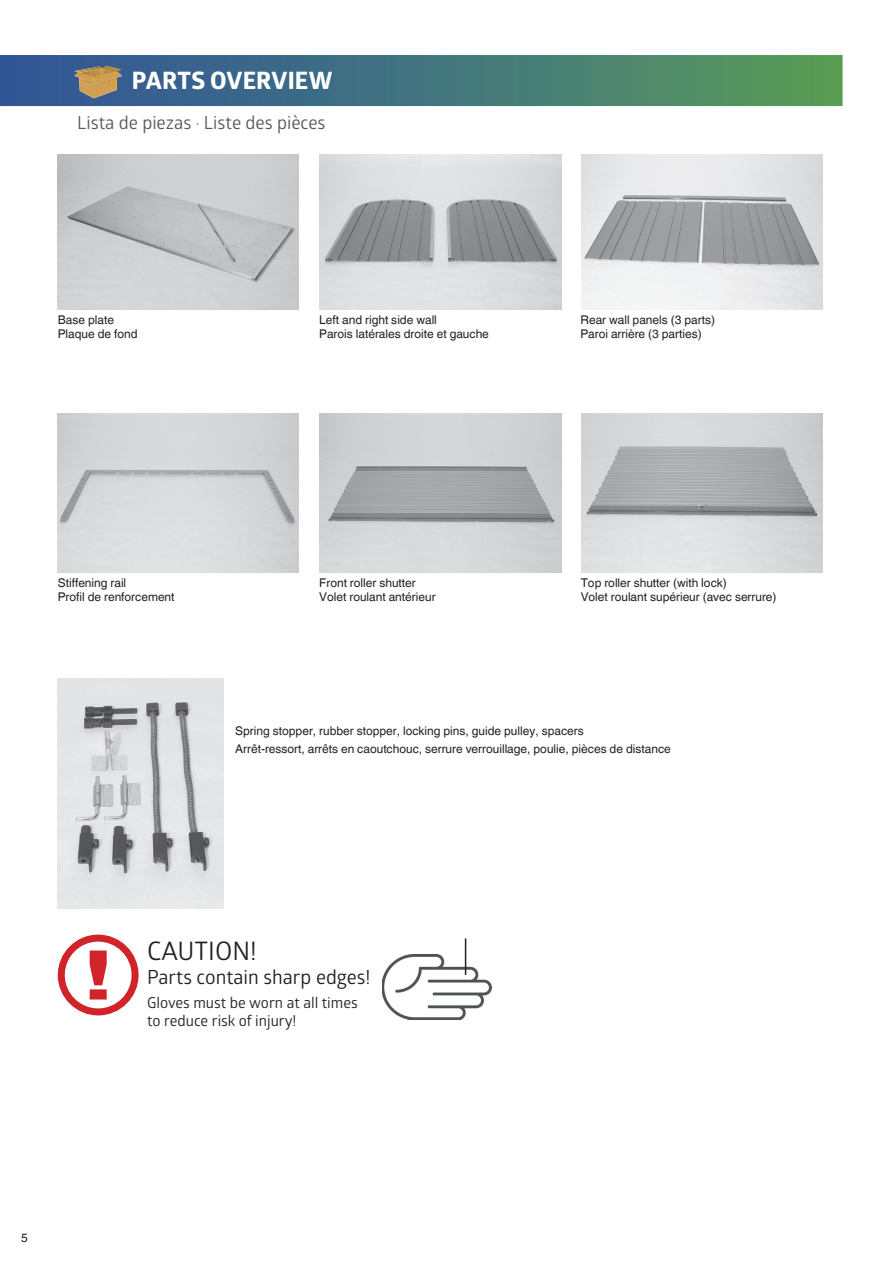
<style>
.page{position:relative;width:893px;height:1263px;background:#fff}
.page>*{position:absolute;margin:0;border:0;box-sizing:border-box;transform-origin:0 0}
.t1{font:25.5px "Glober";color:#231f20}
.t2{font:800 24px "Glober";letter-spacing:.005em;color:#fff}
.t3{font:19.5px "Glober";color:#231f20}
.t4{font:18px "Glober";color:#57585a}
.t5{font:15px/18px "Glober";color:#231f20}
.t6{font:12px/13.5px "Helvetica World";color:#231f20}
</style>
<div class="page">
<svg style="left:0;top:55px;width:842px;height:51px;background:#477779"></svg>
<img style="left:58px;top:413px;width:241px;height:159px">
<img style="left:320px;top:413px;width:241px;height:159px">
<img style="left:582px;top:413px;width:241px;height:159px">
<img style="left:58px;top:154px;width:241px;height:155px">
<img style="left:320px;top:154px;width:241px;height:155px">
<img style="left:582px;top:154px;width:241px;height:155px">
<img style="left:58px;top:679px;width:166px;height:229px">
<div style="left:58px;top:935px;width:81px;height:80px;border:7px solid #d1232a;border-radius:50%"></div>
<svg style="left:90px;top:950px;width:17px;height:49px"></svg>
<img style="left:382px;top:954px;width:109px;height:66px">
<hr style="left:465px;top:938px;width:1px;height:37px;background:#231f20">
<h2 class="t2" style="left:132px;top:63px;width:202px">PARTS OVERVIEW</h2>
<h3 class="t4" style="left:77px;top:110px;width:250px">Lista de piezas · Liste des pièces</h3>
<p class="t6" style="left:58px;top:314px;width:81px">Base plate<br>Plaque de fond</p>
<p class="t6" style="left:319px;top:314px;width:171px">Left and right side wall<br>Parois latérales droite et gauche</p>
<p class="t6" style="left:580px;top:314px;width:136px">Rear wall panels (3 parts)<br>Paroi arrière (3 parties)</p>
<p class="t6" style="left:58px;top:576px;width:118px">Stiffening rail<br>Profil de renforcement</p>
<p class="t6" style="left:319px;top:576px;width:118px">Front roller shutter<br>Volet roulant antérieur</p>
<p class="t6" style="left:581px;top:576px;width:197px">Top roller shutter (with lock)<br>Volet roulant supérieur (avec serrure)</p>
<p class="t6" style="left:235px;top:722px;width:437px;line-height:18px">Spring stopper, rubber stopper, locking pins, guide pulley, spacers<br>Arrêt-ressort, arrêts en caoutchouc, serrure verrouillage, poulie, pièces de distance</p>
<h1 class="t1" style="left:147px;top:933px;width:111px">CAUTION!</h1>
<h3 class="t3" style="left:147px;top:963px;width:225px">Parts contain sharp edges!</h3>
<p class="t5" style="left:147px;top:993px;width:212px">Gloves must be worn at all times to reduce risk of injury!</p>
<p class="t6" style="left:21px;top:1231px;width:8px">5</p>
</div>
